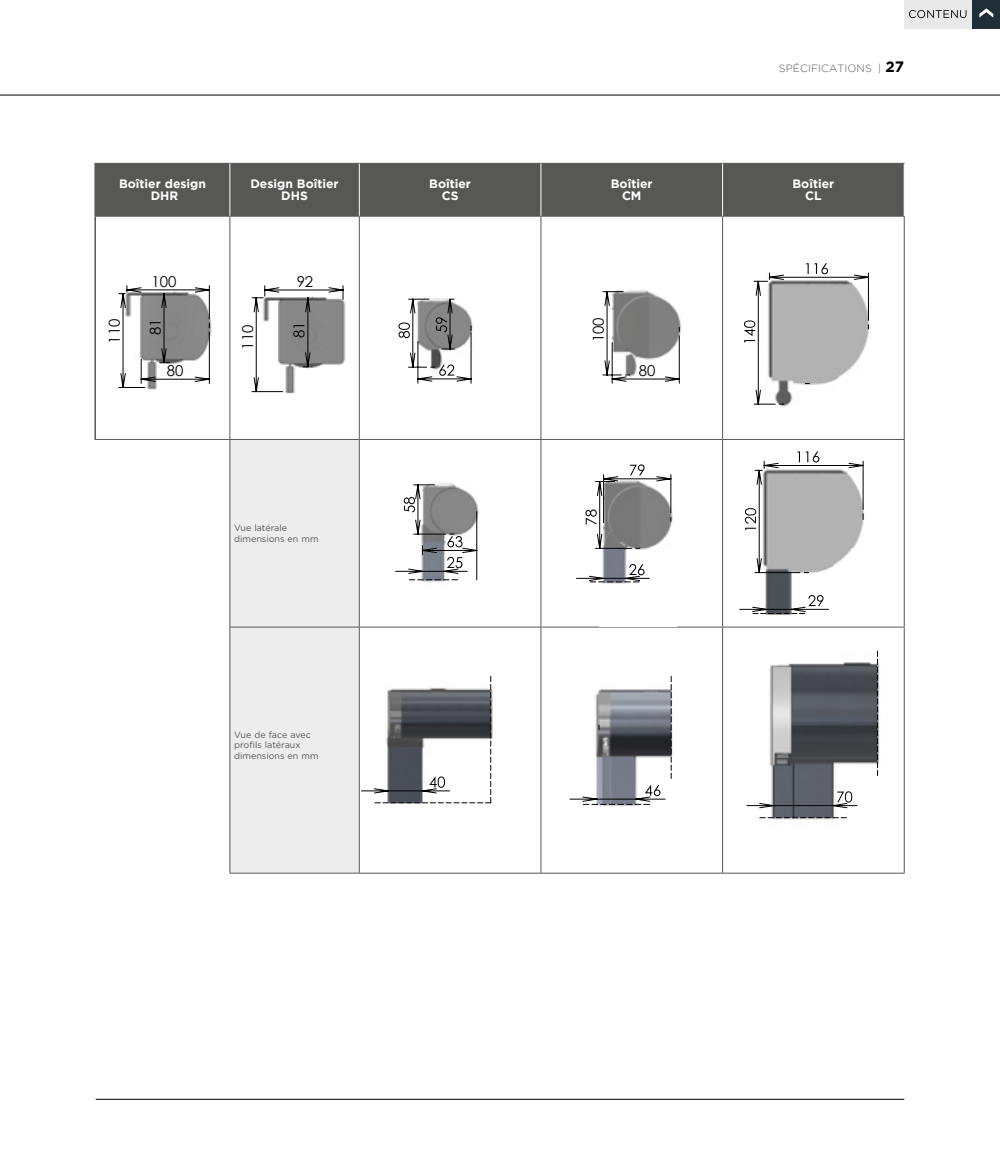
<style>
.page{position:relative;width:1000px;height:1149px;background:#fff}
.page>*{position:absolute;margin:0;border:0;box-sizing:border-box;transform-origin:0 0}
.t1{font:15px "Century Gothic";color:#000}
.t2{font:700 12.15px/12px "Gotham";color:#fff;text-align:center}
.t3{font:300 10.5px "Gotham";letter-spacing:.015em;color:#575756}
.t4{font:9px/10.8px "Gotham";color:#575756}
.s1{font-weight:700;font-size:15px;color:#000}
</style>
<div class="page">
<hr style="left:0;top:95px;width:999px;height:1px;background:#000">
<hr style="left:96px;top:1098px;width:808px;height:1px;background:#000">
<img style="left:745px;top:460px;width:133px;height:168px">
<svg style="left:739px;top:451px;width:124px;height:163px"></svg>
<div style="left:96px;top:164px;width:807px;height:52px;background:#575756"></div>
<div style="left:230px;top:440px;width:129px;height:432px;background:#ededed"></div>
<hr style="left:94px;top:163px;width:136px;height:1px;background:#575756">
<hr style="left:230px;top:163px;width:129px;height:1px;background:#575756">
<hr style="left:359px;top:163px;width:182px;height:1px;background:#575756">
<hr style="left:541px;top:163px;width:181px;height:1px;background:#575756">
<hr style="left:722px;top:163px;width:182px;height:1px;background:#575756">
<hr style="left:96px;top:216px;width:134px;height:1px;background:#575756">
<hr style="left:230px;top:216px;width:129px;height:1px;background:#575756">
<hr style="left:359px;top:216px;width:182px;height:1px;background:#575756">
<hr style="left:541px;top:216px;width:181px;height:1px;background:#575756">
<hr style="left:722px;top:216px;width:182px;height:1px;background:#575756">
<hr style="left:359px;top:439px;width:182px;height:1px;background:#575756">
<hr style="left:541px;top:439px;width:181px;height:1px;background:#575756">
<hr style="left:722px;top:439px;width:182px;height:1px;background:#575756">
<hr style="left:359px;top:626px;width:181px;height:1px;background:#575756">
<hr style="left:541px;top:626px;width:181px;height:1px;background:#575756">
<hr style="left:722px;top:626px;width:182px;height:1px;background:#575756">
<hr style="left:359px;top:872px;width:182px;height:1px;background:#575756">
<hr style="left:541px;top:872px;width:181px;height:1px;background:#575756">
<hr style="left:722px;top:872px;width:182px;height:1px;background:#575756">
<hr style="left:94px;top:439px;width:136px;height:1px;background:#575756">
<hr style="left:230px;top:439px;width:129px;height:1px;background:#575756">
<hr style="left:229px;top:439px;width:1px;height:187px;background:#575756">
<hr style="left:229px;top:626px;width:130px;height:1px;background:#575756">
<hr style="left:229px;top:627px;width:1px;height:245px;background:#575756">
<hr style="left:229px;top:872px;width:130px;height:1px;background:#575756">
<hr style="left:94px;top:164px;width:2px;height:52px;background:#575756">
<hr style="left:94px;top:216px;width:2px;height:223px;background:#575756">
<hr style="left:229px;top:216px;width:1px;height:223px;background:#575756">
<hr style="left:359px;top:216px;width:1px;height:223px;background:#575756">
<hr style="left:540px;top:216px;width:1px;height:223px;background:#575756">
<hr style="left:722px;top:216px;width:1px;height:223px;background:#575756">
<hr style="left:903px;top:216px;width:1px;height:223px;background:#575756">
<hr style="left:722px;top:439px;width:1px;height:187px;background:#575756">
<hr style="left:903px;top:439px;width:1px;height:187px;background:#575756">
<hr style="left:722px;top:627px;width:1px;height:245px;background:#575756">
<hr style="left:903px;top:627px;width:1px;height:245px;background:#575756">
<hr style="left:540px;top:439px;width:1px;height:188px;background:#575756">
<hr style="left:540px;top:627px;width:1px;height:245px;background:#575756">
<hr style="left:359px;top:439px;width:1px;height:187px;background:#575756">
<hr style="left:359px;top:627px;width:1px;height:245px;background:#575756">
<hr style="left:229px;top:164px;width:1px;height:52px;background:#fff">
<hr style="left:540px;top:164px;width:1px;height:52px;background:#fff">
<hr style="left:722px;top:164px;width:1px;height:52px;background:#fff">
<hr style="left:359px;top:164px;width:1px;height:52px;background:#fff">
<img style="left:592px;top:685px;width:81px;height:121px">
<svg style="left:569px;top:676px;width:102px;height:128px"></svg>
<img style="left:384px;top:684px;width:109px;height:120px">
<svg style="left:361px;top:676px;width:130px;height:127px"></svg>
<img style="left:428px;top:483px;width:51px;height:98px">
<svg style="left:395px;top:484px;width:82px;height:98px"></svg>
<img style="left:616px;top:290px;width:66px;height:46px">
<svg style="left:602px;top:291px;width:78px;height:93px"></svg>
<img style="left:599px;top:477px;width:74px;height:107px">
<svg style="left:576px;top:464px;width:95px;height:118px"></svg>
<img style="left:767px;top:652px;width:113px;height:168px">
<svg style="left:876px;top:652px;width:1px;height:123px"></svg>
<svg style="left:759px;top:817px;width:87px;height:1px"></svg>
<svg style="left:746px;top:791px;width:111px;height:17px"></svg>
<svg style="left:398px;top:298px;width:74px;height:86px"></svg>
<img style="left:147px;top:317px;width:65px;height:73px">
<svg style="left:118px;top:285px;width:92px;height:103px"></svg>
<img style="left:261px;top:301px;width:85px;height:93px">
<svg style="left:251px;top:285px;width:93px;height:107px"></svg>
<svg style="left:744px;top:263px;width:125px;height:142px"></svg>
<div style="left:971px;top:0;width:28px;height:28px;background:#202e38"></div>
<svg style="left:979px;top:8px;width:14px;height:10px"></svg>
<div style="left:904px;top:0;width:67px;height:28px;background:#e9e9e9"></div>
<svg style="left:909px;top:10px;width:57px;height:8px"></svg>
<p class="t3" style="left:778px;top:63px;width:127px">SPÉCIFICATIONS | <span class="s1">27</span></p>
<h2 class="t2" style="left:119px;top:177px;width:88px">Boîtier design<br>DHR</h2>
<h2 class="t2" style="left:250px;top:177px;width:90px">Design Boîtier<br>DHS</h2>
<h2 class="t2" style="left:429px;top:177px;width:43px">Boîtier<br>CS</h2>
<h2 class="t2" style="left:610px;top:177px;width:43px">Boîtier<br>CM</h2>
<h2 class="t2" style="left:792px;top:177px;width:43px">Boîtier<br>CL</h2>
<h1 class="t1" style="left:105px;top:343px;width:26px;rotate:-90deg">110</h1>
<h1 class="t1" style="left:151px;top:272px;width:26px">100</h1>
<h1 class="t1" style="left:146px;top:335px;width:18px;rotate:-90deg">81</h1>
<h1 class="t1" style="left:167px;top:361px;width:18px">80</h1>
<h1 class="t1" style="left:296px;top:272px;width:18px">92</h1>
<h1 class="t1" style="left:238px;top:349px;width:26px;rotate:-90deg">110</h1>
<h1 class="t1" style="left:290px;top:338px;width:18px;rotate:-90deg">81</h1>
<p class="t4" style="left:234px;top:522px;width:86px">Vue latérale dimensions en mm</p>
<p class="t4" style="left:234px;top:728px;width:86px">Vue de face avec profils latéraux dimensions en mm</p>
<h1 class="t1" style="left:589px;top:342px;width:26px;rotate:-90deg">100</h1>
<h1 class="t1" style="left:638px;top:361px;width:18px">80</h1>
</div>
